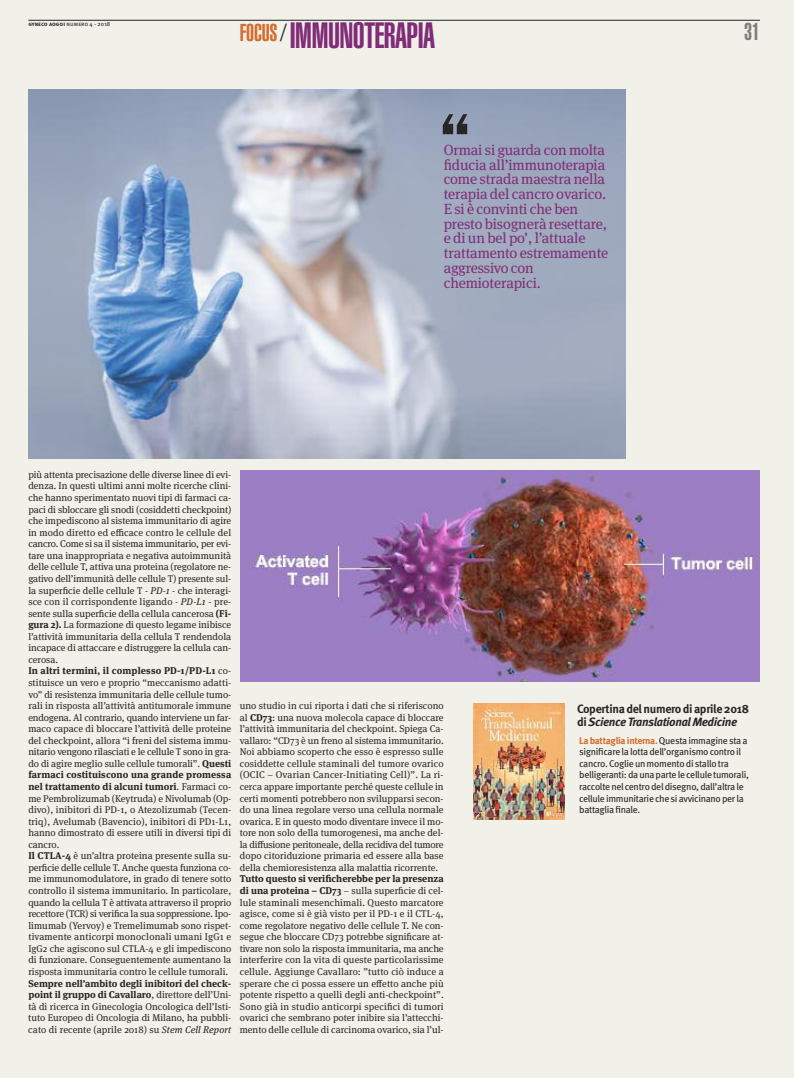
<style>
.page{position:relative;width:794px;height:1078px;background:#fff}
.page>*{position:absolute;margin:0;border:0;box-sizing:border-box;transform-origin:0 0}
.t1{font:900 extra-condensed 36px "Helvetica";letter-spacing:-.02em;color:#802c78}
.t2{font:900 extra-condensed 24px "Helvetica";color:#7d7c7d}
.t3{font:14.7px/14.7px "Meta Serif OT";letter-spacing:-.01em;color:#802c78}
.t4{font:700 12px/13px "Meta Pro";letter-spacing:-.03em;color:#272526}
.t5{font:9.8px/11.6px "Meta Serif OT";color:#272526;text-align:justify}
.t6{font:9.7px/11.6px "Meta Pro";letter-spacing:-.03em;color:#272526}
.t7{font:6px "Meta Pro";color:#272526}
.s1{font-weight:700}
.s2{font-style:italic}
.s3{font-weight:700;color:#d66b2c}
</style>
<div class="page">
<div style="left:0;top:0;width:794px;height:1077px;background:#f1f1e9"></div>
<img style="left:28px;top:90px;width:598px;height:368px">
<hr style="left:28px;top:20px;width:732px;height:1px;background:#272526">
<svg style="left:443px;top:114px;width:24px;height:20px"></svg>
<img style="left:241px;top:470px;width:519px;height:211px">
<img style="left:473px;top:703px;width:92px;height:116px">
<p class="t7" style="left:28px;top:22px;width:84px"><span class="s1">gyneco aogoi</span> Numero 4 - 2018</p>
<h1 class="t1" style="left:240px;top:23px;width:197px"><sup>FOCUS</sup><sup>/</sup>IMMUNOTERAPIA</h1>
<p class="t3" style="left:444px;top:144px;width:166px">Ormai si guarda con molta fiducia all’immunoterapia come strada maestra nella terapia del cancro ovarico.<br>E si è convinti che ben presto bisognerà resettare, e di un bel po’, l’attuale trattamento estremamente aggressivo con chemioterapici.</p>
<h2 class="t2" style="left:744px;top:23px;width:17px">31</h2>
<p class="t5" style="left:28px;top:469px;width:204px;text-align:left">più attenta precisazione delle diverse linee di evi&shy;denza. In questi ultimi anni molte ricerche clini&shy;che hanno sperimentato nuovi tipi di farmaci ca&shy;paci di sbloccare gli snodi (cosiddetti checkpoint) che impediscono al sistema immunitario di agire in modo diretto ed efficace contro le cellule del cancro. Come si sa il sistema immunitario, per evi&shy;tare una inappropriata e negativa autoimmunità delle cellule T, attiva una proteina (regolatore ne&shy;gativo dell’immunità delle cellule T) presente sul&shy;la superficie delle cellule T - <span class="s2">PD-1</span> - che interagi&shy;sce con il corrispondente ligando - <span class="s2">PD-L1</span> - pre&shy;sente sulla superficie della cellula cancerosa <span class="s1">(Fi&shy;gura 2).</span> La formazione di questo legame inibisce l’attività immunitaria della cellula T rendendola incapace di attaccare e distruggere la cellula can&shy;cerosa.<br><span class="s1">In altri termini, il complesso PD-1/PD-L1</span> co&shy;stituisce un vero e proprio “meccanismo adatti&shy;vo” di resistenza immunitaria delle cellule tumo&shy;rali in risposta all’attività antitumorale immune endogena. Al contrario, quando interviene un far&shy;maco capace di bloccare l’attività delle proteine del checkpoint, allora “i freni del sistema immu&shy;nitario vengono rilasciati e le cellule T sono in gra&shy;do di agire meglio sulle cellule tumorali”. <span class="s1">Questi farmaci costituiscono una grande promessa nel trattamento di alcuni tumori</span>. Farmaci co&shy;me Pembrolizumab (Keytruda) e Nivolumab (Op&shy;divo), inibitori di PD-1, o Atezolizumab (Tecen&shy;triq), Avelumab (Bavencio), inibitori di PD1-L1, hanno dimostrato di essere utili in diversi tipi di cancro.<br><span class="s1">Il CTLA-4</span> è un’altra proteina presente sulla su&shy;perficie delle cellule T. Anche questa funziona co&shy;me immunomodulatore, in grado di tenere sotto controllo il sistema immunitario. In particolare, quando la cellula T è attivata attraverso il proprio recettore (TCR) si verifica la sua soppressione. Ipo&shy;limumab (Yervoy) e Tremelimumab sono rispet&shy;tivamente anticorpi monoclonali umani IgG1 e IgG2 che agiscono sul CTLA-4 e gli impediscono di funzionare. Conseguentemente aumentano la risposta immunitaria contro le cellule tumorali.</p>
<p class="t5" style="left:28px;top:977px;width:204px"><span class="s1">Sempre nell’ambito degli inibitori del check&shy;point il gruppo di Cavallaro</span>, direttore dell’Uni&shy;tà di ricerca in Ginecologia Oncologica dell’Isti&shy;tuto Europeo di Oncologia di Milano, ha pubbli&shy;cato di recente (aprile 2018) su <span class="s2">Stem Cell Report</span></p>
<p class="t5" style="left:240px;top:700px;width:205px">uno studio in cui riporta i dati che si riferiscono al <span class="s1">CD73</span>: una nuova molecola capace di bloccare l’attività immunitaria del checkpoint. Spiega Ca&shy;vallaro: “CD73 è un freno al sistema immunitario.<br>Noi abbiamo scoperto che esso è espresso sulle cosiddette cellule staminali del tumore ovarico (OCIC – Ovarian Cancer-Initiating Cell)”. La ri&shy;cerca appare importante perché queste cellule in certi momenti potrebbero non svilupparsi secon&shy;do una linea regolare verso una cellula normale ovarica. E in questo modo diventare invece il mo&shy;tore non solo della tumorogenesi, ma anche del&shy;la diffusione peritoneale, della recidiva del tumore dopo citoriduzione primaria ed essere alla base della chemioresistenza alla malattia ricorrente.</p>
<p class="t5" style="left:240px;top:873px;width:205px"><span class="s1">Tutto questo si verificherebbe per la presenza di una proteina – CD73</span> – sulla superficie di cel&shy;lule staminali mesenchimali. Questo marcatore agisce, come si è già visto per il PD-1 e il CTL-4, come regolatore negativo delle cellule T. Ne con&shy;segue che bloccare CD73 potrebbe significare at&shy;tivare non solo la risposta immunitaria, ma anche interferire con la vita di queste particolarissime cellule. Aggiunge Cavallaro: ”tutto ciò induce a sperare che ci possa essere un effetto anche più potente rispetto a quelli degli anti-checkpoint”.<br>Sono già in studio anticorpi specifici di tumori ovarici che sembrano poter inibire sia l’attecchi&shy;mento delle cellule di carcinoma ovarico, sia l’ul-</p>
<p class="t4" style="left:577px;top:703px;width:173px">Copertinadelnumerodiaprile2018 di<span class="s2">ScienceTranslationalMedicine</span></p>
<p class="t6" style="left:579px;top:735px;width:171px"><span class="s3">Labattagliainterna.</span>Questaimmaginestaa significarelalottadell’organismocontroil cancro.Coglieunmomentodistallotra belligeranti:daunapartelecelluletumorali, raccoltenelcentrodeldisegno,dall’altrale celluleimmunitariechesiavvicinanoperla battagliafinale.</p>
</div>
